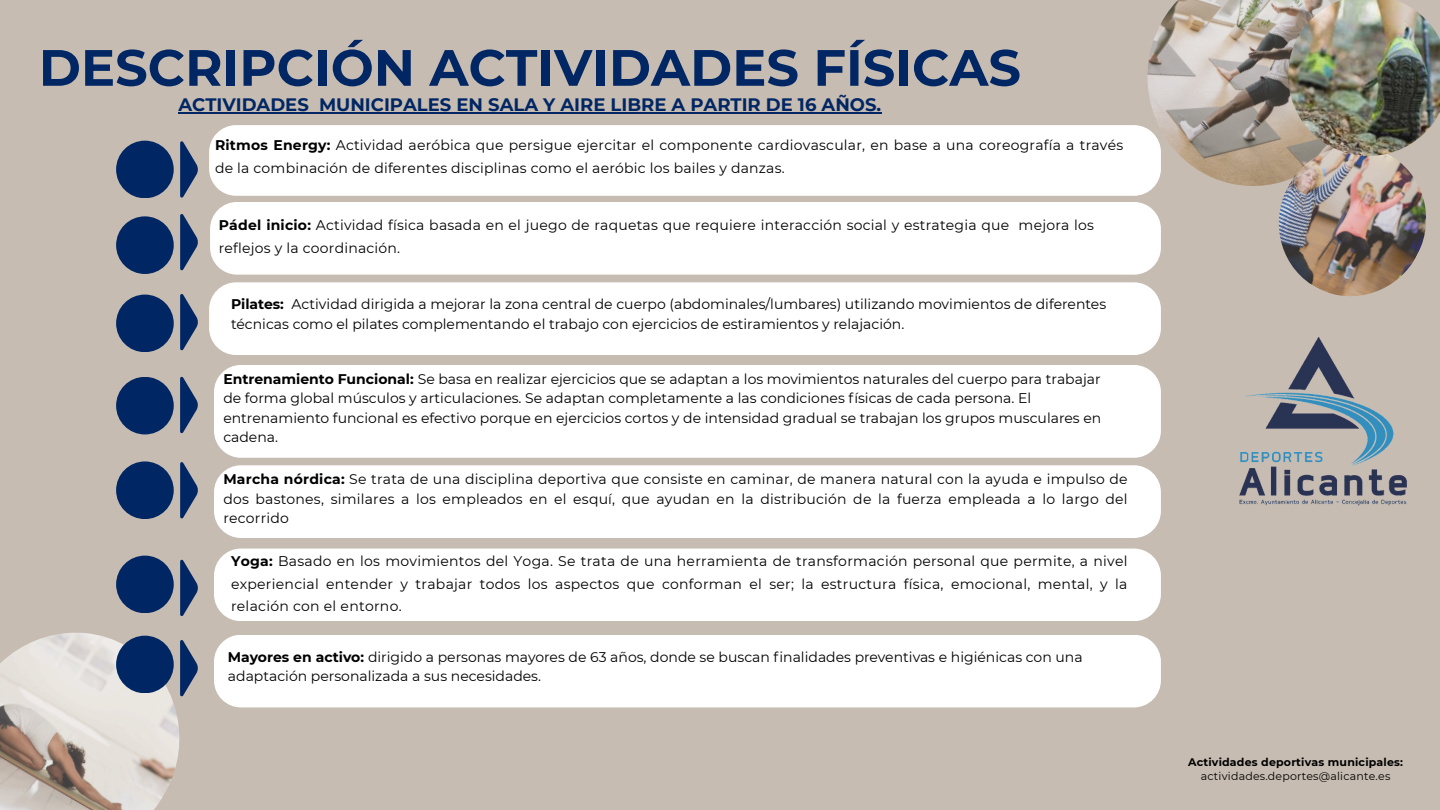
<style>
.page{position:relative;width:1440px;height:810px;background:#c6bcb2}
.page>*{position:absolute;margin:0;border:0;box-sizing:border-box;transform-origin:0 0}
.t1{font:700 51px "Montserrat";color:#002664}
.t2{font:700 18px "Montserrat";color:#002664}
.t3{font:14px/19.5px "Montserrat";color:#000}
.t4{font:700 11px "Montserrat";letter-spacing:.02em;color:#000}
.t5{font:11px "Montserrat";letter-spacing:.02em;color:#000}
.s1{font-weight:700}
</style>
<div class="page">
<svg style="left:180px;top:141px;width:18px;height:57px"></svg>
<div style="left:209px;top:125px;width:952px;height:71px;background:#fff;border-radius:27px"></div>
<div style="left:116px;top:141px;width:58px;height:57px;background:#002664;border-radius:50%"></div>
<img style="left:1147px;top:0;width:136px;height:186px">
<img style="left:1268px;top:135px;width:158px;height:162px">
<img style="left:1283px;top:0;width:157px;height:161px">
<div style="left:214px;top:465px;width:947px;height:73px;background:#fff;border-radius:27px"></div>
<img style="left:0;top:632px;width:183px;height:178px">
<img style="left:1239px;top:337px;width:168px;height:169px">
<hr style="left:178px;top:112px;width:131px;height:2px;background:#002664">
<svg style="left:309px;top:112px;width:10px;height:2px"></svg>
<hr style="left:319px;top:112px;width:562px;height:2px;background:#002664">
<div style="left:214px;top:549px;width:947px;height:72px;background:#fff;border-radius:27px"></div>
<div style="left:210px;top:202px;width:951px;height:73px;background:#fff;border-radius:27px"></div>
<svg style="left:180px;top:214px;width:18px;height:56px"></svg>
<div style="left:209px;top:282px;width:952px;height:73px;background:#fff;border-radius:27px"></div>
<svg style="left:180px;top:294px;width:18px;height:56px"></svg>
<svg style="left:180px;top:377px;width:18px;height:56px"></svg>
<div style="left:214px;top:365px;width:947px;height:93px;background:#fff;border-radius:27px"></div>
<div style="left:214px;top:635px;width:947px;height:72px;background:#fff;border-radius:27px"></div>
<svg style="left:180px;top:462px;width:18px;height:56px"></svg>
<svg style="left:180px;top:560px;width:18px;height:56px"></svg>
<svg style="left:180px;top:640px;width:18px;height:56px"></svg>
<div style="left:116px;top:216px;width:58px;height:58px;background:#002664;border-radius:50%"></div>
<div style="left:116px;top:295px;width:58px;height:57px;background:#002664;border-radius:50%"></div>
<div style="left:116px;top:377px;width:58px;height:57px;background:#002664;border-radius:50%"></div>
<div style="left:116px;top:461px;width:58px;height:58px;background:#002664;border-radius:50%"></div>
<div style="left:116px;top:556px;width:58px;height:57px;background:#002664;border-radius:50%"></div>
<div style="left:116px;top:636px;width:58px;height:57px;background:#002664;border-radius:50%"></div>
<p class="t1" style="left:39px;top:36px;width:984px">DESCRIPCIÓN ACTIVIDADES FÍSICAS</p>
<p class="t2" style="left:178px;top:93px;width:704px">ACTIVIDADES MUNICIPALES EN SALA Y AIRE LIBRE A PARTIR DE 16 AÑOS.</p>
<p class="t3" style="left:215px;top:134px;width:910px;line-height:22.5px"><span class="s1">Ritmos Energy:</span> Actividad aeróbica que persigue ejercitar el componente cardiovascular, en base a una coreografía a través de la combinación de diferentes disciplinas como el aeróbic los bailes y danzas.</p>
<h2 class="t3" style="left:219px;top:214px;width:877px;line-height:22.5px"><span class="s1">Pádel inicio:</span> Actividad física basada en el juego de raquetas que requiere interacción social y estrategia que mejora los reflejos y la coordinación.</h2>
<p class="t3" style="left:231px;top:294px;width:877px"><span class="s1">Pilates:</span> Actividad dirigida a mejorar la zona central de cuerpo (abdominales/lumbares) utilizando movimientos de diferentes técnicas como el pilates complementando el trabajo con ejercicios de estiramientos y relajación.</p>
<h2 class="t3" style="left:223px;top:369px;width:879px"><span class="s1">Entrenamiento Funcional:</span> Se basa en realizar ejercicios que se adaptan a los movimientos naturales del cuerpo para trabajar de forma global músculos y articulaciones. Se adaptan completamente a las condiciones físicas de cada persona. El entrenamiento funcional es efectivo porque en ejercicios cortos y de intensidad gradual se trabajan los grupos musculares en cadena.</h2>
<h2 class="t3" style="left:223px;top:470px;width:906px;text-align:justify"><span class="s1">Marcha nórdica:</span> Se trata de una disciplina deportiva que consiste en caminar, de manera natural con la ayuda e impulso de dos bastones, similares a los empleados en el esquí, que ayudan en la distribución de la fuerza empleada a lo largo del recorrido</h2>
<h2 class="t3" style="left:231px;top:550px;width:898px;line-height:22.5px;text-align:justify"><span class="s1">Yoga:</span> Basado en los movimientos del Yoga. Se trata de una herramienta de transformación personal que permite, a nivel experiencial entender y trabajar todos los aspectos que conforman el ser; la estructura física, emocional, mental, y la relación con el entorno.</h2>
<h2 class="t3" style="left:228px;top:647px;width:856px"><span class="s1">Mayores en activo:</span> dirigido a personas mayores de 63 años, donde se buscan finalidades preventivas e higiénicas con una adaptación personalizada a sus necesidades.</h2>
<p class="t4" style="left:1188px;top:755px;width:217px">Actividades deportivas municipales:</p>
<h1 class="t5" style="left:1201px;top:769px;width:191px">actividades.deportes@alicante.es</h1>
</div>
